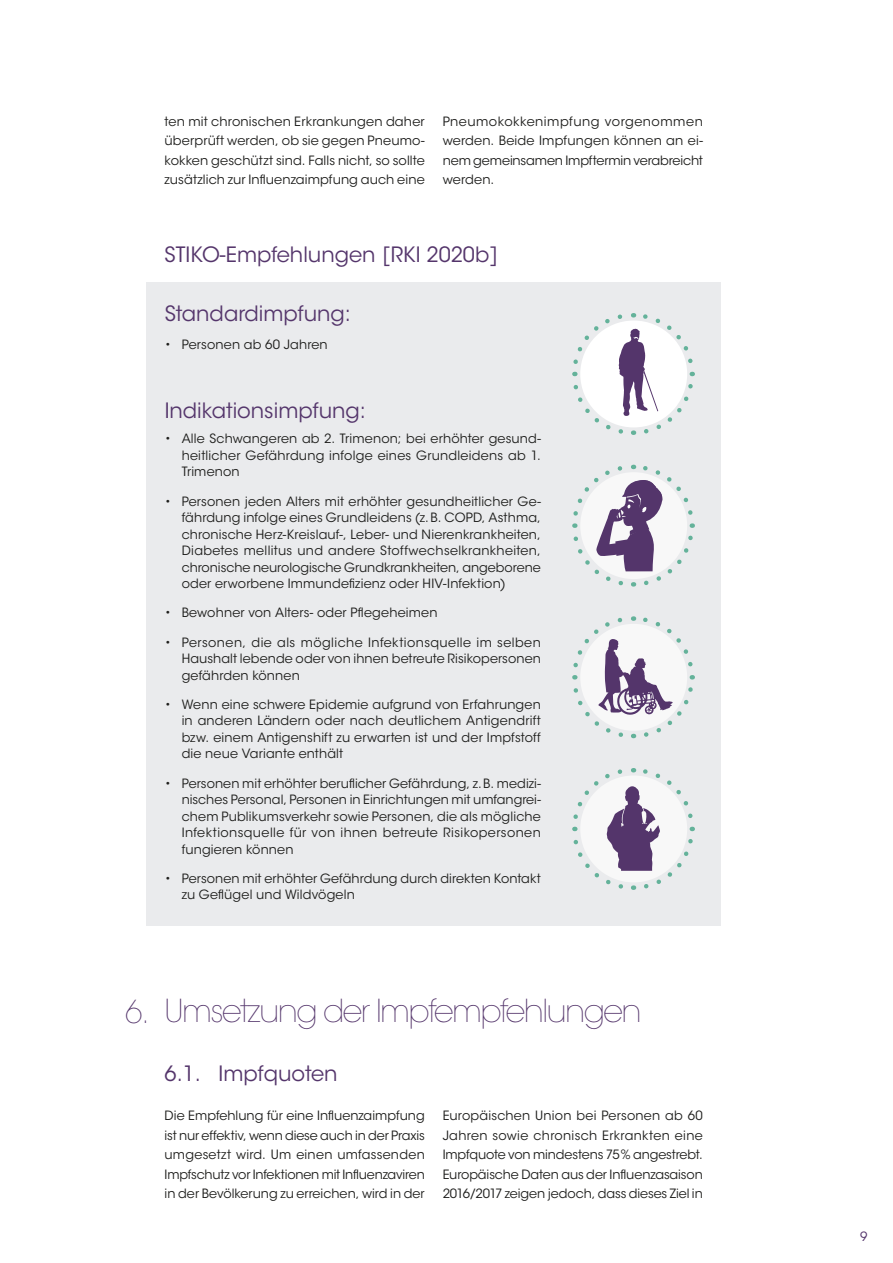
<style>
.page{position:relative;width:893px;height:1263px;background:#fff}
.page>*{position:absolute;margin:0;border:0;box-sizing:border-box;transform-origin:0 0}
.t1{font:200 31.5px "ITC Avant Garde Std";letter-spacing:-.05em;color:#54356b}
.t2{font:21px "ITC Avant Garde Std";color:#54356b}
.t3{font:12.75px/16.5px "ITC Avant Garde Std";letter-spacing:.01em;color:#1d1d1b;text-align:justify}
.t4{font:12.75px "ITC Avant Garde Std";color:#54356b}
</style>
<div class="page">
<div style="left:147px;top:282px;width:574px;height:643px;background:#eaebed"></div>
<svg style="left:572px;top:313px;width:123px;height:122px"></svg>
<svg style="left:572px;top:616px;width:123px;height:123px"></svg>
<svg style="left:572px;top:768px;width:123px;height:122px"></svg>
<svg style="left:572px;top:464px;width:123px;height:123px"></svg>
<p class="t3" style="left:165px;top:112px;width:262px;line-height:19.5px">ten mit chronischen Erkrankungen daher überprüft werden, ob sie gegen Pneumo&shy;kokken geschützt sind. Falls nicht, so sollte zusätzlich zur Influenzaimpfung auch eine</p>
<p class="t3" style="left:443px;top:112px;width:262px;line-height:19.5px">Pneumokokkenimpfung vorgenommen werden. Beide Impfungen können an ei&shy;nem gemeinsamen Impftermin verabreicht werden.</p>
<h2 class="t2" style="left:165px;top:242px;width:335px">STIKO-Empfehlungen [RKI 2020b]</h2>
<h2 class="t2" style="left:165px;top:300px;width:188px">Standardimpfung:</h2>
<p class="t3" style="left:165px;top:336px;width:165px">• Personen ab 60 Jahren</p>
<h2 class="t2" style="left:165px;top:398px;width:203px">Indikationsimpfung:</h2>
<p class="t3" style="left:182px;top:431px;width:361px;text-indent:-17px">• Alle Schwangeren ab 2. Trimenon; bei erhöhter gesund&shy;heitlicher Gefährdung infolge eines Grundleidens ab 1.<br>Trimenon</p>
<p class="t3" style="left:182px;top:493px;width:361px;text-indent:-17px">• Personen jeden Alters mit erhöhter gesundheitlicher Ge&shy;fährdung infolge eines Grundleidens (z.B. COPD, Asthma, chronische Herz-Kreislauf-, Leber- und Nierenkrankheiten, Diabetes mellitus und andere Stoffwechselkrankheiten, chronische neurologische Grundkrankheiten, angeborene oder erworbene Immundefizienz oder HIV-Infektion)</p>
<p class="t3" style="left:165px;top:605px;width:274px">• Bewohner von Alters- oder Pflegeheimen</p>
<p class="t3" style="left:182px;top:634px;width:361px;text-indent:-17px">• Personen, die als mögliche Infektionsquelle im selben Haushalt lebende oder von ihnen betreute Risikopersonen gefährden können</p>
<p class="t3" style="left:182px;top:696px;width:361px;text-indent:-17px">• Wenn eine schwere Epidemie aufgrund von Erfahrungen in anderen Ländern oder nach deutlichem Antigendrift bzw. einem Antigenshift zu erwarten ist und der Impfstoff die neue Variante enthält</p>
<p class="t3" style="left:182px;top:775px;width:361px;text-indent:-17px">• Personen mit erhöhter beruflicher Gefährdung, z.B. medizi&shy;nisches Personal, Personen in Einrichtungen mit umfangrei&shy;chem Publikumsverkehr sowie Personen, die als mögliche Infektionsquelle für von ihnen betreute Risikopersonen fungieren können</p>
<p class="t3" style="left:182px;top:870px;width:361px;text-indent:-17px">• Personen mit erhöhter Gefährdung durch direkten Kontakt zu Geflügel und Wildvögeln</p>
<h1 class="t1" style="left:125px;top:993px;width:26px">6.</h1>
<h1 class="t1" style="left:165px;top:992px;width:478px">Umsetzung der Impfempfehlungen</h1>
<h2 class="t2" style="left:165px;top:1061px;width:175px">6.1. Impfquoten</h2>
<p class="t3" style="left:165px;top:1106px;width:262px;line-height:19.5px">Die Empfehlung für eine Influenzaimpfung ist nur effektiv, wenn diese auch in der Praxis umgesetzt wird. Um einen umfassenden Impfschutz vor Infektionen mit Influenzaviren in der Bevölkerung zu erreichen, wird in der</p>
<p class="t3" style="left:443px;top:1106px;width:262px;line-height:19.5px">Europäischen Union bei Personen ab 60<br>Jahren sowie chronisch Erkrankten eine Impfquote von mindestens 75% angestrebt.<br>Europäische Daten aus der Influenzasaison 2016/2017 zeigen jedoch, dass dieses Ziel in</p>
<p class="t4" style="left:860px;top:1228px;width:9px">9</p>
</div>
